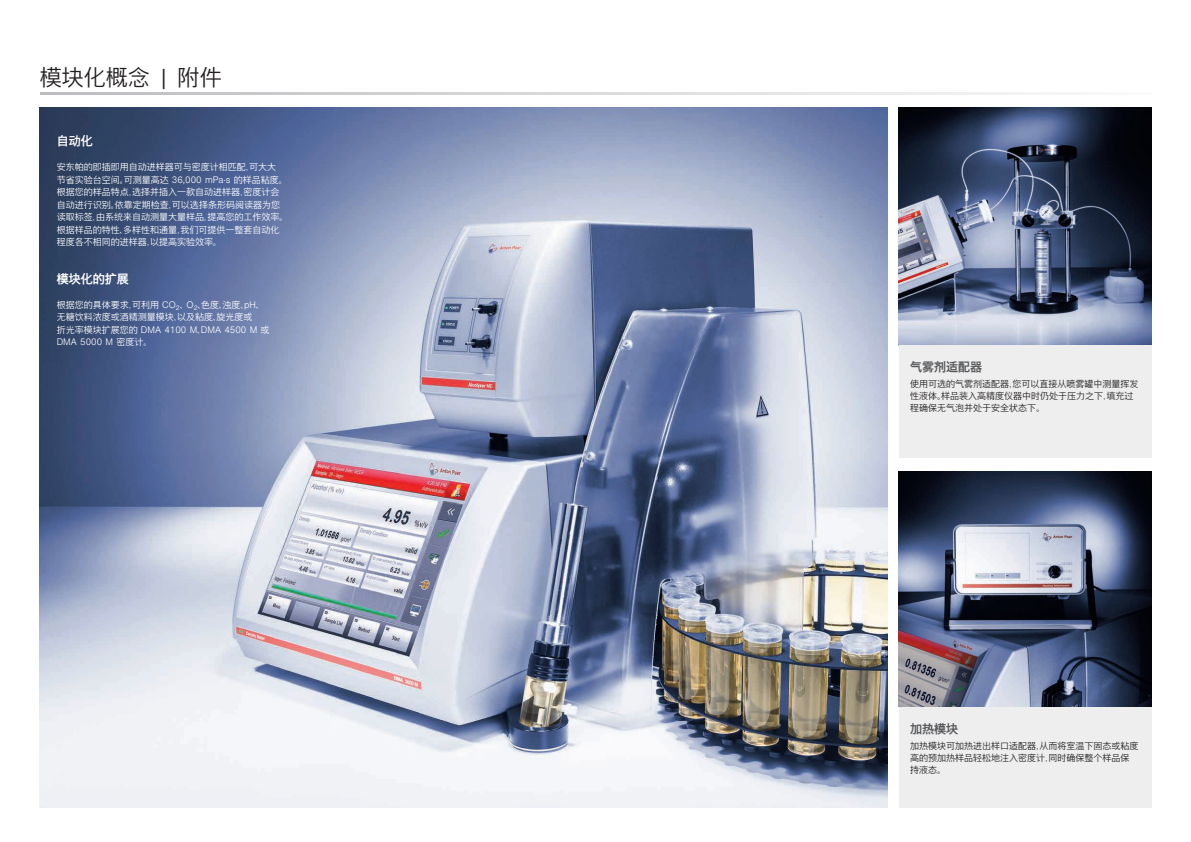
<style>
.page{position:relative;width:1191px;height:842px;background:#fff}
.page>*{position:absolute;margin:0;border:0;box-sizing:border-box;transform-origin:0 0}
.t1{font:300 22px "Nimbus Sans Global";color:#231f20}
.t2{font:500 12px "Nimbus Sans Global";color:#57585a}
.t3{font:500 12px "Nimbus Sans Global";color:#fff}
.t4{font:300 9px/12.5px "Nimbus Sans Global";color:#fff}
.t5{font:300 9px/12px "Nimbus Sans Global";color:#231f20}
</style>
<div class="page">
<hr style="left:40px;top:92px;width:1111px;height:3px;background:#bcbdc0">
<img style="left:899px;top:108px;width:252px;height:237px">
<img style="left:899px;top:471px;width:252px;height:236px">
<img style="left:40px;top:108px;width:847px;height:700px">
<div style="left:899px;top:345px;width:252px;height:113px;background:#eeeeef"></div>
<div style="left:899px;top:707px;width:252px;height:101px;background:#eeeeef"></div>
<h1 class="t1" style="left:40px;top:65px;width:183px">模块化概念 | 附件</h1>
<h2 class="t3" style="left:57px;top:134px;width:37px">自动化</h2>
<p class="t4" style="left:57px;top:161px;width:233px">安东帕的即插即用自动进样器可与密度计相匹配，可大大<br>节省实验台空间。可测量高达 36,000 mPa·s 的样品粘度。根据您的样品特点，选择并插入一款自动进样器，密度计会自动进行识别。依靠定期检查，可以选择条形码阅读器为您读取标签，由系统来自动测量大量样品，提高您的工作效率。根据样品的特性、多样性和通量，我们可提供一整套自动化程度各不相同的进样器，以提高实验效率。</p>
<h2 class="t3" style="left:57px;top:272px;width:73px">模块化的扩展</h2>
<p class="t4" style="left:57px;top:298px;width:214px">根据您的具体要求，可利用 CO<sub>2</sub>、O<sub>2</sub>、色度、浊度、pH、无糖饮料浓度或酒精测量模块，以及粘度、旋光度或<br>折光率模块扩展您的 DMA 4100 M、DMA 4500 M 或<br>DMA 5000 M 密度计。</p>
<h2 class="t2" style="left:910px;top:360px;width:73px">气雾剂适配器</h2>
<p class="t5" style="left:910px;top:378px;width:230px">使用可选的气雾剂适配器，您可以直接从喷雾罐中测量挥发性液体。样品装入高精度仪器中时仍处于压力之下，填充过程确保无气泡并处于安全状态下。</p>
<h2 class="t2" style="left:910px;top:721px;width:49px">加热模块</h2>
<p class="t5" style="left:910px;top:740px;width:230px">加热模块可加热进出样口适配器，从而将室温下固态或粘度高的预加热样品轻松地注入密度计，同时确保整个样品保持液态。</p>
</div>
